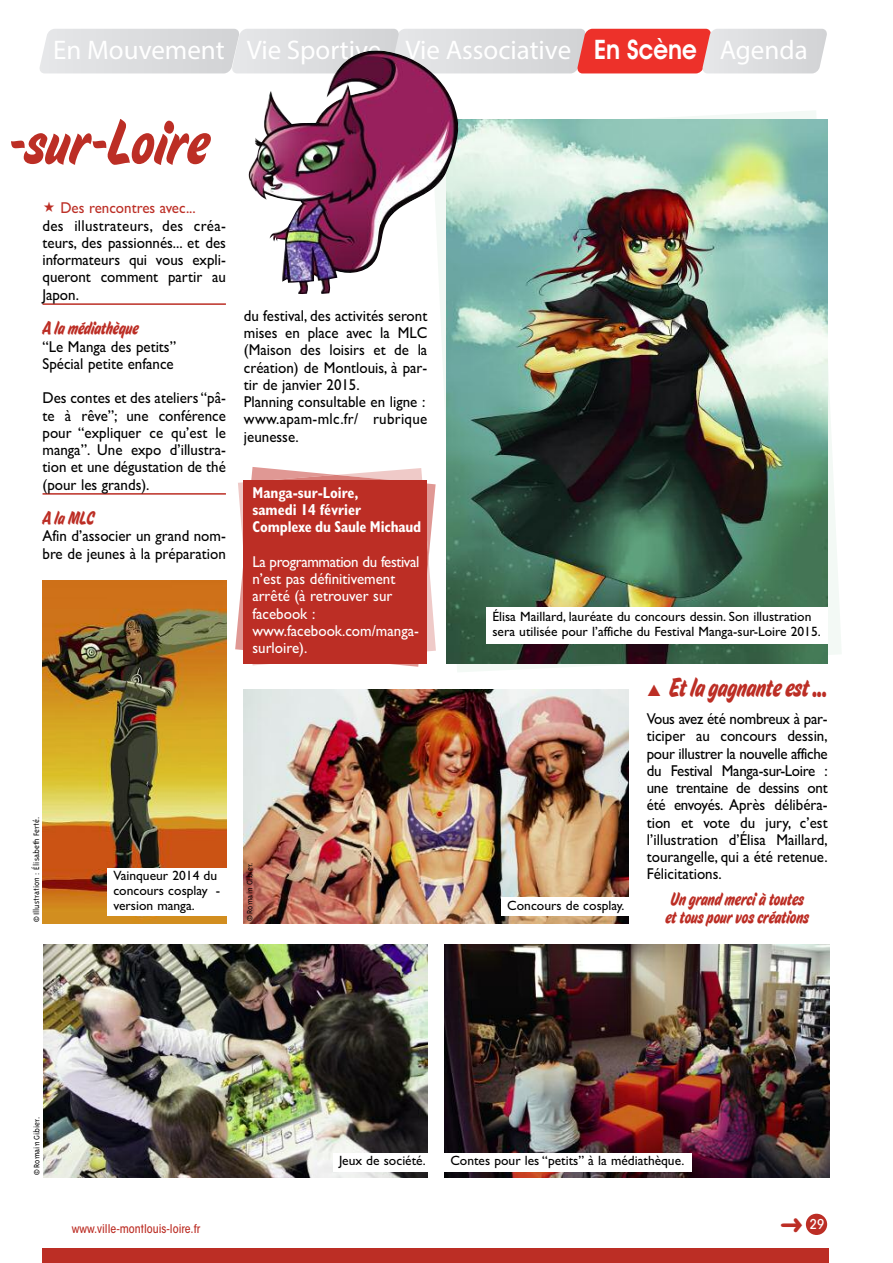
<style>
.page{position:relative;width:893px;height:1263px;background:#fff}
.page>*{position:absolute;margin:0;border:0;box-sizing:border-box;transform-origin:0 0}
.t1{font:60px "House Movements Sign";letter-spacing:.01em;color:#bc2e25}
.t2{font:27px "Avant Garde";color:#fff}
.t3{font:25.5px "House Movements Sign";color:#bc2e25;scale:.95 1}
.t4{font:18px/18px "House Movements Sign";color:#bc2e25;scale:.95 1}
.t5{font:15.75px/17.2px "Gill Sans";color:#000;text-align:justify;scale:.95 1}
.t6{font:15.75px/17.2px "Gill Sans";color:#fff;scale:.95 1}
.t7{font:700 condensed 15.75px/17.2px "Gill Sans";color:#fff;scale:.95 1}
.t8{font:15.75px "Gill Sans";color:#bc2e25;scale:.95 1}
.t9{font:13.5px/15px "Gill Sans";color:#000}
.t10{font:500 condensed 13.5px "ITC Avant Garde Std";color:#fff}
.t11{font:500 condensed 12px "ITC Avant Garde Std";color:#bc2e25}
.t12{font:9px "Triplex Light Lining";color:#000}
.s1{font-family:"Avant Garde IT Cby BT";font-weight:600}
</style>
<div class="page">
<svg style="left:440px;top:111px;width:401px;height:561px"></svg>
<svg style="left:235px;top:467px;width:201px;height:200px"></svg>
<div style="left:42px;top:1248px;width:787px;height:15px;background:#bc2e25"></div>
<svg style="left:40px;top:29px;width:787px;height:44px;background:#dfbdbd"></svg>
<div style="left:806px;top:1214px;width:21px;height:21px;background:#bc2e25;border-radius:50%"></div>
<img style="left:446px;top:119px;width:381px;height:545px">
<hr style="left:43px;top:303px;width:183px;height:2px;background:#bc2e25">
<hr style="left:43px;top:493px;width:183px;height:2px;background:#bc2e25">
<img style="left:248px;top:51px;width:210px;height:243px">
<div style="left:243px;top:480px;width:184px;height:183px;background:#bc2e25"></div>
<img style="left:43px;top:581px;width:183px;height:343px">
<img style="left:243px;top:690px;width:385px;height:233px">
<img style="left:444px;top:944px;width:385px;height:234px">
<img style="left:43px;top:944px;width:384px;height:234px">
<div style="left:333px;top:1153px;width:99px;height:18px;background:#fff"></div>
<div style="left:486px;top:607px;width:342px;height:36px;background:#fff"></div>
<div style="left:501px;top:898px;width:129px;height:18px;background:#fff"></div>
<div style="left:107px;top:869px;width:119px;height:47px;background:#fff"></div>
<div style="left:444px;top:1153px;width:247px;height:18px;background:#fff"></div>
<h2 class="t2" style="left:53px;top:39px;width:756px">En Mouvement Vie Sportive Vie Associative <span class="s1">En Scène</span> Agenda</h2>
<h1 class="t1" style="left:8px;top:106px;width:202px">-sur-Loire</h1>
<p class="t8" style="left:60px;top:199px;width:144px">Des rencontres avec...</p>
<p class="t5" style="left:43px;top:217px;width:195px">des illustrateurs, des créa&shy;teurs, des passionnés... et des informateurs qui vous expli&shy;queront comment partir au Japon.</p>
<p class="t4" style="left:43px;top:319px;width:102px">A la médiathèque</p>
<p class="t5" style="left:43px;top:337px;width:142px">“Le Manga des petits”<br>Spécial petite enfance</p>
<p class="t5" style="left:43px;top:389px;width:195px">Des contes et des ateliers “pâ&shy;te à rêve”; une conférence pour “expliquer ce qu’est le manga”. Une expo d’illustra&shy;tion et une dégustation de thé (pour les grands).</p>
<p class="t4" style="left:43px;top:509px;width:56px">A la MLC</p>
<p class="t5" style="left:43px;top:527px;width:195px">Afin d’associer un grand nom&shy;bre de jeunes à la préparation</p>
<p class="t5" style="left:244px;top:307px;width:195px;text-align:left">du festival, des activités seront mises en place avec la MLC (Maison des loisirs et de la création) de Montlouis, à par&shy;tir de janvier 2015.<br>Planning consultable en ligne : www.apam-mlc.fr/ rubrique jeunesse.</p>
<p class="t7" style="left:252px;top:484px;width:179px">Manga-sur-Loire,<br>samedi 14 février<br>Complexe du Saule Michaud</p>
<p class="t6" style="left:252px;top:553px;width:177px">La programmation du festival n’est pas définitivement arrêté (à retrouver sur facebook : www.facebook.com/manga&shy;surloire).</p>
<p class="t12" style="left:31px;top:922px;width:107px;rotate:-90deg">©Illustration : Élisabeth Ferté.</p>
<p class="t9" style="left:113px;top:868px;width:108px">Vainqueur 2014 du concours cosplay - version manga.</p>
<p class="t12" style="left:244px;top:921px;width:60px;rotate:-90deg">©Romain Gibier.</p>
<p class="t9" style="left:492px;top:608px;width:330px">Élisa Maillard, lauréate du concours dessin. Son illustration sera utilisée pour l’affiche du Festival Manga-sur-Loire 2015.</p>
<p class="t9" style="left:507px;top:898px;width:119px">Concours de cosplay.</p>
<h3 class="t3" style="left:669px;top:672px;width:168px">Et la gagnante est ...</h3>
<p class="t5" style="left:647px;top:710px;width:192px">Vous avez été nombreux à par&shy;ticiper au concours dessin, pour illustrer la nouvelle affiche du Festival Manga-sur-Loire : une trentaine de dessins ont été envoyés. Après délibéra&shy;tion et vote du jury, c’est l’illustration d’Élisa Maillard, tourangelle, qui a été retenue.<br>Félicitations.</p>
<p class="t4" style="left:665px;top:890px;width:153px">Un grand merci à toutes et tous pour vos créations</p>
<p class="t12" style="left:31px;top:1175px;width:60px;rotate:-90deg">©Romain Gibier.</p>
<p class="t11" style="left:72px;top:1224px;width:130px">www.ville-montlouis-loire.fr</p>
<p class="t9" style="left:339px;top:1153px;width:88px">Jeux de société.</p>
<p class="t9" style="left:450px;top:1153px;width:236px">Contes pour les “petits” à la médiathèque.</p>
<p class="t10" style="left:810px;top:1219px;width:16px">29</p>
</div>
